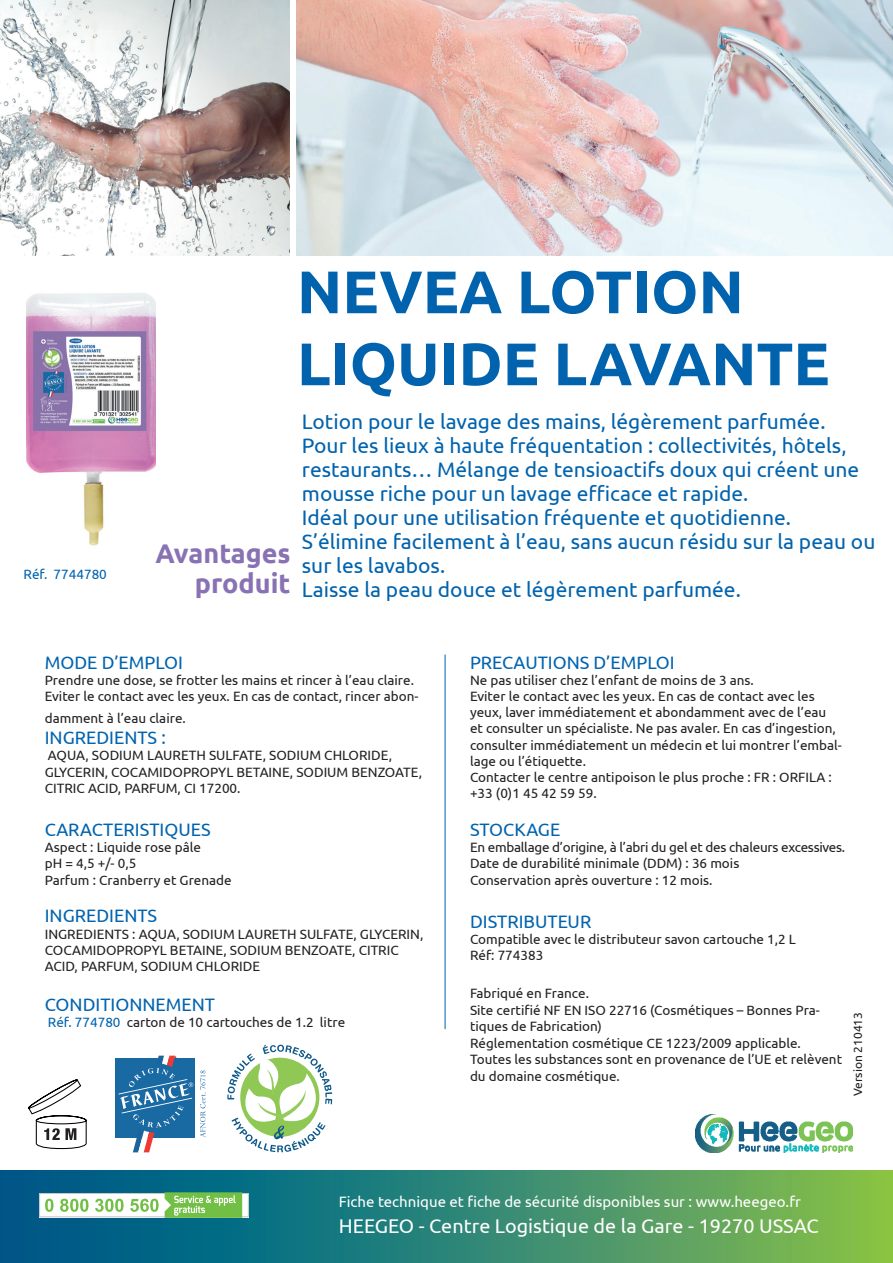
<style>
.page{position:relative;width:893px;height:1263px;background:#fff}
.page>*{position:absolute;margin:0;border:0;box-sizing:border-box;transform-origin:0 0}
.t1{font:700 60px/72px "Ubuntu";color:#0163ae}
.t2{font:700 27px/30px "Ubuntu";color:#8972b3;text-align:right}
.t3{font:21px/24px "Ubuntu";color:#0163ae}
.t4{font:19.8px "Ubuntu";color:#fff}
.t5{font:18px "Ubuntu";color:#0163ae}
.t6{font:15px "Ubuntu";color:#fff}
.t7{font:13.5px/16.2px "Ubuntu";color:#231f20}
.t8{font:13.5px "Ubuntu";color:#0163ae}
.t9{font:12px "Ubuntu";color:#231f20}
.s1{color:#0163ae}
</style>
<div class="page">
<hr style="left:445px;top:654px;width:1px;height:375px;background:#0163ae">
<img style="left:297px;top:0;width:596px;height:255px">
<div style="left:0;top:1170px;width:893px;height:93px;background:linear-gradient(to right,#005194,#82be50)"></div>
<svg style="left:39px;top:1192px;width:210px;height:26px"></svg>
<img style="left:695px;top:1114px;width:158px;height:38px">
<div style="left:116px;top:1058px;width:79px;height:79px;background:#1969a3"></div>
<svg style="left:119px;top:1056px;width:74px;height:96px"></svg>
<svg style="left:200px;top:1070px;width:6px;height:67px"></svg>
<svg style="left:28px;top:1079px;width:59px;height:70px"></svg>
<svg style="left:227px;top:1045px;width:105px;height:107px"></svg>
<img style="left:0;top:0;width:289px;height:255px">
<img style="left:26px;top:293px;width:129px;height:253px">
<p class="t8" style="left:24px;top:566px;width:85px">Réf. 7744780</p>
<h2 class="t2" style="left:155px;top:538px;width:137px">Avantages produit</h2>
<h1 class="t1" style="left:297px;top:255px;width:534px">NEVEA LOTION<br>LIQUIDE LAVANTE</h1>
<p class="t3" style="left:302px;top:409px;width:575px">Lotion pour le lavage des mains, légèrement parfumée.<br>Pour les lieux à haute fréquentation : collectivités, hôtels, restaurants… Mélange de tensioactifs doux qui créent une mousse riche pour un lavage efficace et rapide.<br>Idéal pour une utilisation fréquente et quotidienne.<br>S’élimine facilement à l’eau, sans aucun résidu sur la peau ou sur les lavabos.<br>Laisse la peau douce et légèrement parfumée.</p>
<h3 class="t5" style="left:45px;top:651px;width:140px">MODE D’EMPLOI</h3>
<p class="t7" style="left:45px;top:671px;width:375px">Prendre une dose, se frotter les mains et rincer à l’eau claire.<br>Eviter le contact avec les yeux. En cas de contact, rincer abon-</p>
<p class="t7" style="left:45px;top:709px;width:143px">damment à l’eau claire.</p>
<h3 class="t5" style="left:45px;top:727px;width:123px">INGREDIENTS :</h3>
<p class="t7" style="left:45px;top:747px;width:379px">AQUA, SODIUM LAURETH SULFATE, SODIUM CHLORIDE,<br>GLYCERIN, COCAMIDOPROPYL BETAINE, SODIUM BENZOATE,<br>CITRIC ACID, PARFUM, CI 17200.</p>
<h3 class="t5" style="left:45px;top:819px;width:167px">CARACTERISTIQUES</h3>
<p class="t7" style="left:45px;top:839px;width:188px">Aspect : Liquide rose pâle<br>pH = 4,5 +/- 0,5<br>Parfum : Cranberry et Grenade</p>
<h3 class="t5" style="left:45px;top:905px;width:114px">INGREDIENTS</h3>
<p class="t7" style="left:45px;top:925px;width:380px">INGREDIENTS : AQUA, SODIUM LAURETH SULFATE, GLYCERIN,<br>COCAMIDOPROPYL BETAINE, SODIUM BENZOATE, CITRIC<br>ACID, PARFUM, SODIUM CHLORIDE</p>
<h3 class="t5" style="left:45px;top:993px;width:172px">CONDITIONNEMENT</h3>
<p class="t7" style="left:48px;top:1014px;width:299px"><span class="s1">Réf. 774780</span> carton de 10 cartouches de 1.2 litre</p>
<h3 class="t5" style="left:470px;top:651px;width:206px">PRECAUTIONS D’EMPLOI</h3>
<p class="t7" style="left:470px;top:671px;width:373px">Ne pas utiliser chez l’enfant de moins de 3 ans.<br>Eviter le contact avec les yeux. En cas de contact avec les yeux, laver immédiatement et abondamment avec de l’eau et consulter un spécialiste. Ne pas avaler. En cas d’ingestion, consulter immédiatement un médecin et lui montrer l’embal&shy;lage ou l’étiquette.<br>Contacter le centre antipoison le plus proche : FR : ORFILA : +33 (0)1 45 42 59 59.</p>
<h3 class="t5" style="left:470px;top:819px;width:92px">STOCKAGE</h3>
<p class="t7" style="left:470px;top:839px;width:377px">En emballage d’origine, à l’abri du gel et des chaleurs excessives.<br>Date de durabilité minimale (DDM) : 36 mois<br>Conservation après ouverture : 12 mois.</p>
<h3 class="t5" style="left:470px;top:910px;width:123px">DISTRIBUTEUR</h3>
<p class="t7" style="left:470px;top:930px;width:327px">Compatible avec le distributeur savon cartouche 1,2 L<br>Réf: 774383</p>
<p class="t7" style="left:470px;top:985px;width:374px">Fabriqué en France.<br>Site certifié NF EN ISO 22716 (Cosmétiques – Bonnes Pra&shy;tiques de Fabrication)<br>Réglementation cosmétique CE 1223/2009 applicable.<br>Toutes les substances sont en provenance de l’UE et relèvent du domaine cosmétique.</p>
<p class="t9" style="left:850px;top:1096px;width:86px;rotate:-90deg">Version 210413</p>
<p class="t6" style="left:339px;top:1192px;width:464px">Fiche technique et fiche de sécurité disponibles sur : www.heegeo.fr</p>
<h3 class="t4" style="left:339px;top:1214px;width:482px">HEEGEO - Centre Logistique de la Gare - 19270 USSAC</h3>
</div>
